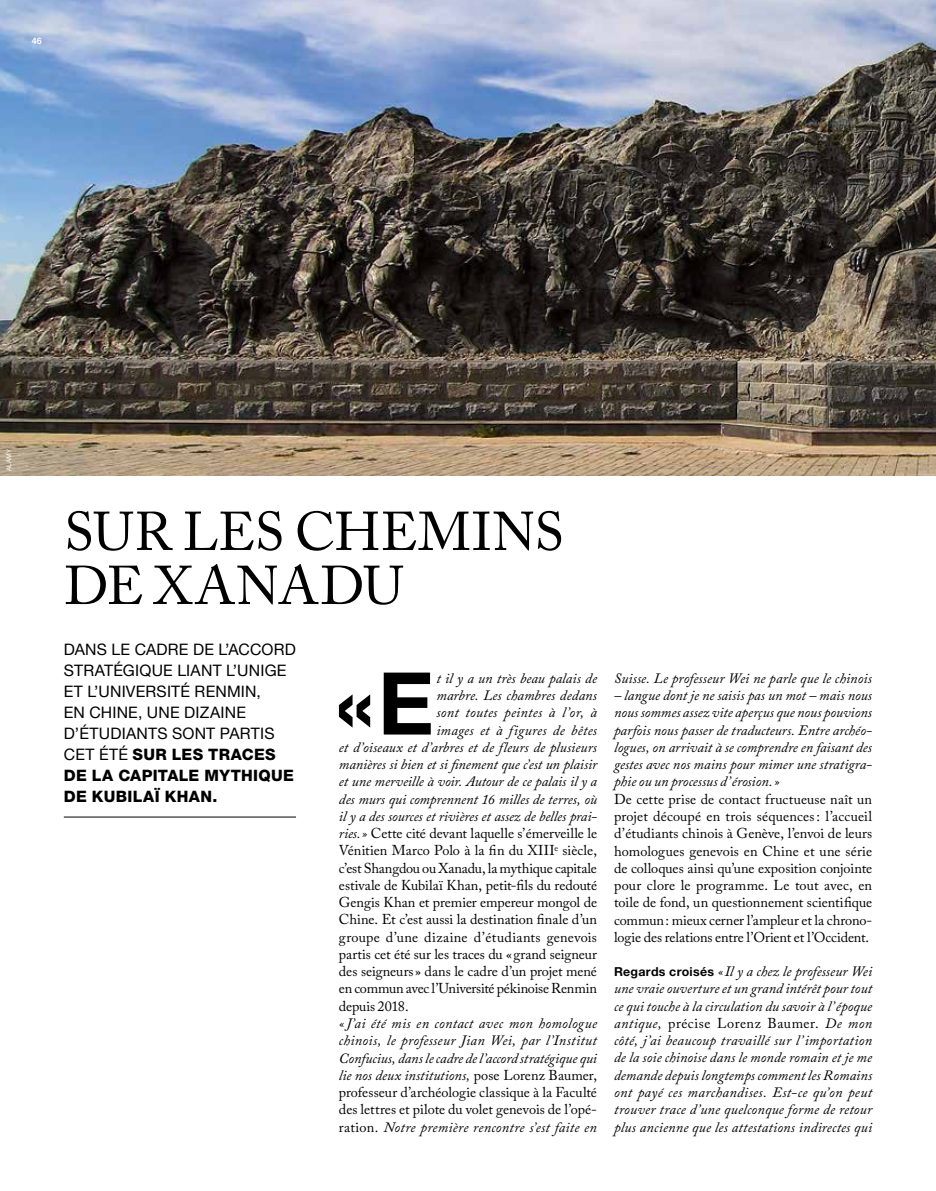
<style>
.page{position:relative;width:936px;height:1191px;background:#fff}
.page>*{position:absolute;margin:0;border:0;box-sizing:border-box;transform-origin:0 0}
.t1{font:700 86.7px "Helvetica Neue";color:#000}
.t2{font:54px/54px "Adobe Caslon Pro";color:#000}
.t3{font:15.75px/21px "Helvetica Neue";letter-spacing:.015em;color:#000}
.t4{font:italic 14.25px/17.2px "Adobe Caslon Pro";letter-spacing:.005em;color:#000;text-align:justify}
.t5{font:14.25px/17.2px "Adobe Caslon Pro";letter-spacing:-.005em;color:#000;text-align:justify}
.t6{font:14.25px "Adobe Caslon Pro";letter-spacing:.02em;color:#000}
.t7{font:700 9px "Helvetica Neue";color:#fff}
.t8{font:6.3px "Helvetica Neue";color:#fff}
.s1{font-weight:800}
.s2{font-style:italic}
.s3{font-style:normal}
.s4{font-family:"Helvetica Neue";font-weight:700;font-style:normal;font-size:12.3px}
</style>
<div class="page">
<hr style="left:64px;top:816px;width:232px;height:1px;background:#000">
<img style="left:0;top:0;width:935px;height:476px">
<p class="t7" style="left:32px;top:36px;width:12px">46</p>
<p class="t8" style="left:4px;top:471px;width:24px;rotate:-90deg">ALAMY</p>
<h2 class="t2" style="left:64px;top:504px;width:501px">SUR LES CHEMINS<br>DE XANADU</h2>
<p class="t3" style="left:64px;top:639px;width:234px">DANS LE CADRE DE L’ACCORD<br>STRATÉGIQUE LIANT L’UNIGE<br>ET L’UNIVERSITÉ RENMIN,<br>EN CHINE, UNE DIZAINE<br>D’ÉTUDIANTS SONT PARTIS<br>CET ÉTÉ <span class="s1">SUR LES TRACES<br>DE LA CAPITALE MYTHIQUE<br>DE KUBILAÏ KHAN.</span></p>
<h1 class="t1" style="left:335px;top:650px;width:91px">«E</h1>
<p class="t4" style="left:436px;top:669px;width:162px">t il y a un très beau palais de</p>
<p class="t4" style="left:436px;top:686px;width:162px">marbre. Les chambres dedans</p>
<p class="t4" style="left:436px;top:704px;width:162px">sont toutes peintes à l’or, à</p>
<p class="t4" style="left:436px;top:721px;width:162px">images et à figures de bêtes</p>
<p class="t4" style="left:339px;top:738px;width:259px">et d’oiseaux et d’arbres et de fleurs de plusieurs</p>
<p class="t4" style="left:339px;top:755px;width:259px">manières si bien et si finement que c’est un plaisir</p>
<p class="t4" style="left:339px;top:773px;width:259px">et une merveille à voir. Autour de ce palais il y a</p>
<p class="t4" style="left:339px;top:790px;width:259px">des murs qui comprennent 16 milles de terres, où</p>
<p class="t4" style="left:339px;top:807px;width:259px">il y a des sources et rivières et assez de belles prai-</p>
<p class="t5" style="left:339px;top:824px;width:259px"><span class="s2">ries.»</span> Cette cité devant laquelle s’émerveille le</p>
<p class="t5" style="left:339px;top:842px;width:259px">Vénitien Marco Polo à la fin du XIII<sup>e</sup> siècle,</p>
<p class="t5" style="left:339px;top:859px;width:259px">c’est Shangdou ou Xanadu, la mythique capitale</p>
<p class="t5" style="left:339px;top:876px;width:259px">estivale de Kubilaï Khan, petit-fils du redouté</p>
<p class="t5" style="left:339px;top:893px;width:260px">Gengis Khan et premier empereur mongol de</p>
<p class="t5" style="left:339px;top:911px;width:259px">Chine. Et c’est aussi la destination finale d’un</p>
<p class="t6" style="left:339px;top:928px;width:259px">groupe d’une dizaine d’étudiants genevois</p>
<p class="t5" style="left:339px;top:945px;width:259px">partis cet été sur les traces du «grand seigneur</p>
<p class="t5" style="left:339px;top:962px;width:259px">des seigneurs» dans le cadre d’un projet mené</p>
<p class="t5" style="left:339px;top:980px;width:259px">en commun avec l’Université pékinoise Renmin</p>
<p class="t5" style="left:339px;top:997px;width:71px">depuis 2018.</p>
<p class="t4" style="left:339px;top:1014px;width:259px">«J’ai été mis en contact avec mon homologue chinois, le professeur Jian Wei, par l’Institut Confucius, dans le cadre de l’accord stratégique qui lie nos deux institutions, <span class="s3">pose Lorenz Baumer, professeur d’archéologie classique à la Faculté des lettres et pilote du volet genevois de l’opé&shy;ration.</span> Notre première rencontre s’est faite en</p>
<p class="t4" style="left:614px;top:669px;width:259px">Suisse. Le professeur Wei ne parle que le chinois</p>
<p class="t4" style="left:614px;top:686px;width:259px">– langue dont je ne saisis pas un mot – mais nous nous sommes assez vite aperçus que nous pouvions parfois nous passer de traducteurs. Entre archéo&shy;logues, on arrivait à se comprendre en faisant des gestes avec nos mains pour mimer une stratigra&shy;phie ou un processus d’érosion.»</p>
<p class="t5" style="left:614px;top:790px;width:260px">De cette prise de contact fructueuse naît un projet découpé en trois séquences: l’accueil d’étudiants chinois à Genève, l’envoi de leurs homologues genevois en Chine et une série de colloques ainsi qu’une exposition conjointe pour clore le programme. Le tout avec, en toile de fond, un questionnement scientifique commun: mieux cerner l’ampleur et la chrono&shy;logie des relations entre l’Orient et l’Occident.</p>
<p class="t4" style="left:614px;top:962px;width:259px"><span class="s4">Regards croisés</span> «Il y a chez le professeur Wei une vraie ouverture et un grand intérêt pour tout ce qui touche à la circulation du savoir à l’époque antique, <span class="s3">précise Lorenz Baumer.</span> De mon côté, j’ai beaucoup travaillé sur l’importation de la soie chinoise dans le monde romain et je me demande depuis longtemps comment les Romains ont payé ces marchandises. Est-ce qu’on peut trouver trace d’une quelconque forme de retour plus ancienne que les attestations indirectes qui</p>
</div>
